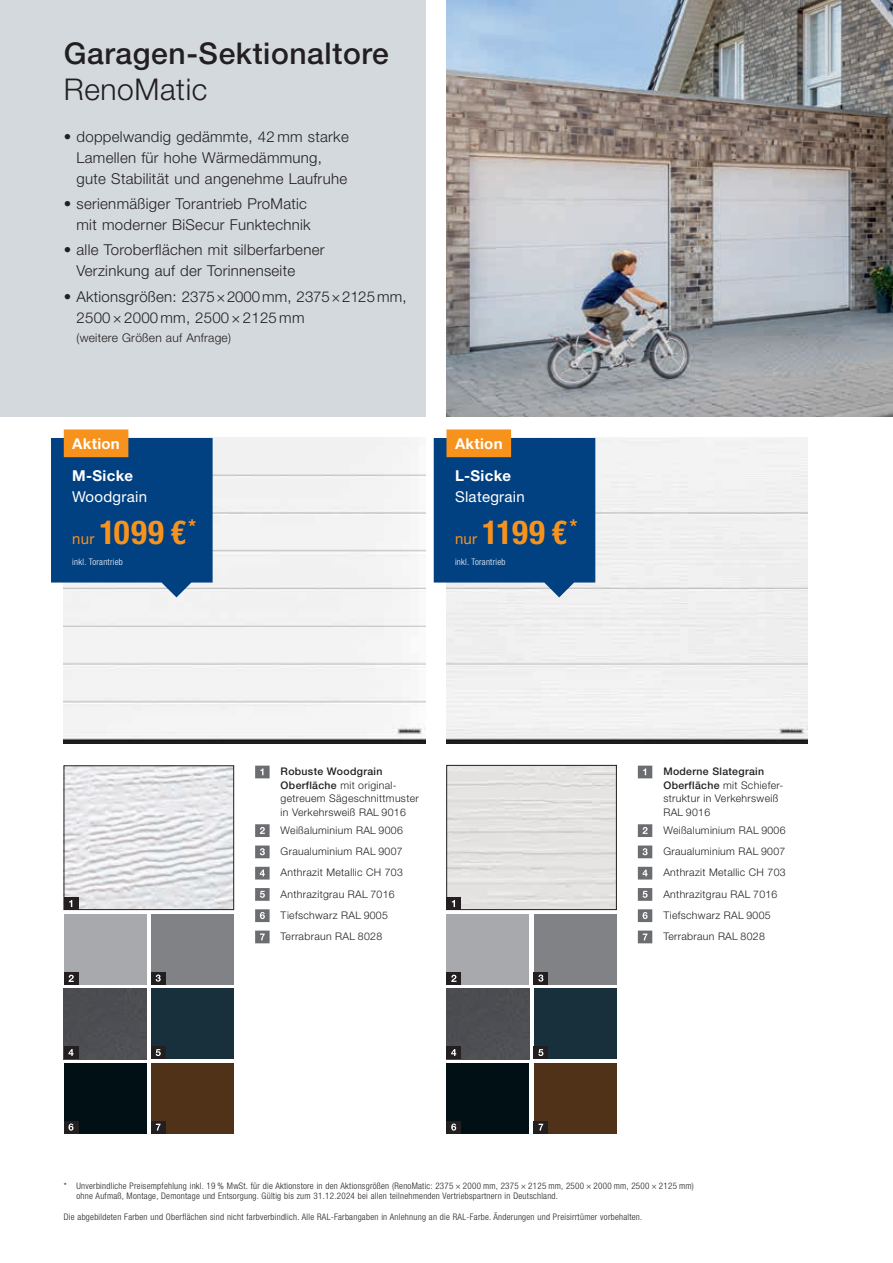
<style>
.page{position:relative;width:893px;height:1263px;background:#fff}
.page>*{position:absolute;margin:0;border:0;box-sizing:border-box;transform-origin:0 0}
.t1{font:700 condensed 33px "Hoermann Helvetica Neue";letter-spacing:.015em;color:#f7931d}
.t2{font:500 30px "Hoermann Helvetica Neue";letter-spacing:.02em;color:#231f20}
.t3{font:300 30px "Hoermann Helvetica Neue";letter-spacing:.02em;color:#231f20}
.t4{font:300 15px/21px "Hoermann Helvetica Neue";letter-spacing:.02em;color:#231f20}
.t5{font:700 15px "Hoermann Helvetica Neue";letter-spacing:.02em;color:#fff}
.t6{font:15px "Hoermann Helvetica Neue Rm";letter-spacing:.02em;color:#fff}
.t7{font:300 12px "Hoermann Helvetica Neue";letter-spacing:.02em;color:#231f20}
.t8{font:300 10.5px/21.3px "Hoermann Helvetica Neue";letter-spacing:.03em;color:#231f20}
.t9{font:300 condensed 9px/10.5px "Hoermann Helvetica Neue";letter-spacing:.03em;color:#231f20}
.t10{font:300 condensed 9px "Hoermann Helvetica Neue";letter-spacing:.03em;color:#fff}
.s1{font-family:"Hoermann Helvetica Neue Rm";font-weight:400;font-stretch:normal;font-size:15px}
.s2{font-weight:500}
</style>
<div class="page">
<div style="left:0;top:0;width:425px;height:417px;background:#d3d9dd"></div>
<div style="left:64px;top:914px;width:83px;height:71px;background:#a8a9ad"></div>
<div style="left:446px;top:914px;width:83px;height:71px;background:#a8a9ad"></div>
<img style="left:64px;top:438px;width:361px;height:305px">
<div style="left:446px;top:765px;width:171px;height:145px;border:1px solid #231f20"></div>
<div style="left:64px;top:989px;width:83px;height:70px;background:#4c4e52"></div>
<div style="left:446px;top:989px;width:83px;height:70px;background:#4c4e52"></div>
<div style="left:151px;top:914px;width:83px;height:71px;background:#808285"></div>
<div style="left:534px;top:914px;width:83px;height:71px;background:#808285"></div>
<div style="left:151px;top:989px;width:83px;height:70px;background:#17303b"></div>
<div style="left:534px;top:989px;width:83px;height:70px;background:#17303b"></div>
<div style="left:151px;top:1063px;width:83px;height:70px;background:#4f3217"></div>
<div style="left:534px;top:1063px;width:83px;height:70px;background:#4f3217"></div>
<div style="left:446px;top:438px;width:362px;height:305px;background:#f1f1f1"></div>
<img style="left:66px;top:767px;width:166px;height:141px">
<div style="left:64px;top:765px;width:170px;height:145px;border:1px solid #231f20"></div>
<div style="left:64px;top:1063px;width:83px;height:70px;background:#001015"></div>
<div style="left:446px;top:1063px;width:83px;height:70px;background:#001015"></div>
<img style="left:446px;top:0;width:447px;height:417px">
<div style="left:64px;top:897px;width:14px;height:13px;background:#231f20"></div>
<svg style="left:69px;top:900px;width:3px;height:7px"></svg>
<div style="left:446px;top:897px;width:15px;height:13px;background:#231f20"></div>
<svg style="left:452px;top:900px;width:3px;height:7px"></svg>
<div style="left:64px;top:972px;width:14px;height:13px;background:#231f20"></div>
<svg style="left:69px;top:975px;width:5px;height:7px"></svg>
<div style="left:446px;top:972px;width:15px;height:13px;background:#231f20"></div>
<svg style="left:451px;top:975px;width:5px;height:7px"></svg>
<div style="left:151px;top:972px;width:14px;height:13px;background:#231f20"></div>
<svg style="left:156px;top:974px;width:5px;height:8px"></svg>
<div style="left:534px;top:972px;width:14px;height:13px;background:#231f20"></div>
<svg style="left:538px;top:974px;width:5px;height:8px"></svg>
<div style="left:64px;top:1046px;width:14px;height:13px;background:#231f20"></div>
<svg style="left:68px;top:1049px;width:6px;height:7px"></svg>
<div style="left:446px;top:1046px;width:15px;height:13px;background:#231f20"></div>
<svg style="left:451px;top:1049px;width:5px;height:7px"></svg>
<div style="left:151px;top:1046px;width:14px;height:13px;background:#231f20"></div>
<svg style="left:156px;top:1049px;width:5px;height:7px"></svg>
<div style="left:534px;top:1046px;width:14px;height:13px;background:#231f20"></div>
<svg style="left:538px;top:1049px;width:5px;height:7px"></svg>
<div style="left:64px;top:1121px;width:14px;height:12px;background:#231f20"></div>
<svg style="left:69px;top:1123px;width:5px;height:8px"></svg>
<div style="left:446px;top:1121px;width:15px;height:12px;background:#231f20"></div>
<svg style="left:451px;top:1123px;width:5px;height:8px"></svg>
<div style="left:151px;top:1121px;width:14px;height:12px;background:#231f20"></div>
<svg style="left:156px;top:1124px;width:5px;height:6px"></svg>
<div style="left:534px;top:1121px;width:14px;height:12px;background:#231f20"></div>
<svg style="left:539px;top:1124px;width:4px;height:6px"></svg>
<svg style="left:255px;top:766px;width:15px;height:12px"></svg>
<svg style="left:255px;top:824px;width:15px;height:13px"></svg>
<svg style="left:255px;top:845px;width:15px;height:13px"></svg>
<svg style="left:255px;top:867px;width:15px;height:12px"></svg>
<svg style="left:255px;top:888px;width:15px;height:13px"></svg>
<svg style="left:255px;top:909px;width:15px;height:13px"></svg>
<svg style="left:255px;top:930px;width:15px;height:13px"></svg>
<svg style="left:638px;top:766px;width:14px;height:12px"></svg>
<svg style="left:638px;top:824px;width:14px;height:13px"></svg>
<svg style="left:638px;top:845px;width:14px;height:13px"></svg>
<svg style="left:638px;top:867px;width:14px;height:12px"></svg>
<svg style="left:638px;top:888px;width:14px;height:13px"></svg>
<svg style="left:638px;top:909px;width:14px;height:13px"></svg>
<svg style="left:638px;top:930px;width:14px;height:13px"></svg>
<svg style="left:51px;top:429px;width:162px;height:168px;background:#2b5987"></svg>
<svg style="left:434px;top:429px;width:161px;height:168px;background:#2b5986"></svg>
<h2 class="t2" style="left:64px;top:32px;width:326px">Garagen-Sektionaltore</h2>
<h2 class="t3" style="left:64px;top:68px;width:145px">RenoMatic</h2>
<h3 class="t4" style="left:77px;top:125px;width:274px;text-indent:-13px">• doppelwandig gedämmte, 42 mm starke<br>Lamellen für hohe Wärmedämmung, gute Stabilität und angenehme Laufruhe</h3>
<h3 class="t4" style="left:64px;top:192px;width:248px;text-align:right">• serienmäßiger Torantrieb ProMatic mit moderner BiSecur Funktechnik</h3>
<h3 class="t4" style="left:77px;top:239px;width:249px;text-indent:-13px">• alle Toroberflächen mit silberfarbener<br>Verzinkung auf der Torinnenseite</h3>
<h3 class="t4" style="left:77px;top:285px;width:332px;text-indent:-13px">• Aktionsgrößen: 2375×2000 mm, 2375×2125 mm,<br>2500 × 2000 mm, 2500 × 2125 mm</h3>
<h3 class="t7" style="left:77px;top:329px;width:156px">(weitere Größen auf Anfrage)</h3>
<h3 class="t5" style="left:72px;top:433px;width:49px">Aktion</h3>
<h3 class="t5" style="left:72px;top:465px;width:62px">M-Sicke</h3>
<h3 class="t6" style="left:72px;top:486px;width:76px">Woodgrain</h3>
<h1 class="t1" style="left:72px;top:509px;width:125px"><span class="s1">nur</span> 1099 €<sup>*</sup></h1>
<p class="t10" style="left:72px;top:555px;width:52px">inkl. Torantrieb</p>
<h3 class="t5" style="left:455px;top:433px;width:49px">Aktion</h3>
<h3 class="t5" style="left:455px;top:465px;width:58px">L-Sicke</h3>
<h3 class="t6" style="left:455px;top:486px;width:71px">Slategrain</h3>
<h1 class="t1" style="left:455px;top:509px;width:124px"><span class="s1">nur</span> 1199 €<sup>*</sup></h1>
<p class="t10" style="left:455px;top:555px;width:52px">inkl. Torantrieb</p>
<p class="t8" style="left:281px;top:764px;width:140px;line-height:13.5px"><span class="s2">Robuste Woodgrain<br>Oberfläche</span> mit original&shy;getreuem Sägeschnittmuster in Verkehrsweiß RAL 9016</p>
<p class="t8" style="left:281px;top:819px;width:124px">Weißaluminium RAL 9006<br>Graualuminium RAL 9007<br>Anthrazit Metallic CH 703<br>Anthrazitgrau RAL 7016<br>Tiefschwarz RAL 9005<br>Terrabraun RAL 8028</p>
<p class="t8" style="left:663px;top:764px;width:120px;line-height:13.5px"><span class="s2">Moderne Slategrain<br>Oberfläche</span> mit Schiefer&shy;struktur in Verkehrsweiß<br>RAL 9016</p>
<p class="t8" style="left:663px;top:819px;width:124px">Weißaluminium RAL 9006<br>Graualuminium RAL 9007<br>Anthrazit Metallic CH 703<br>Anthrazitgrau RAL 7016<br>Tiefschwarz RAL 9005<br>Terrabraun RAL 8028</p>
<p class="t9" style="left:77px;top:1180px;width:619px;text-indent:-13px">* Unverbindliche Preisempfehlung inkl. 19 % MwSt. für die Aktionstore in den Aktionsgrößen (RenoMatic: 2375 × 2000 mm, 2375 × 2125 mm, 2500 × 2000 mm, 2500 × 2125 mm) ohne Aufmaß, Montage, Demontage und Entsorgung. Gültig bis zum 31.12.2024 bei allen teilnehmenden Vertriebspartnern in Deutschland.</p>
<p class="t9" style="left:64px;top:1211px;width:580px">Die abgebildeten Farben und Oberflächen sind nicht farbverbindlich. Alle RAL-Farbangaben in Anlehnung an die RAL-Farbe. Änderungen und Preisirrtümer vorbehalten.</p>
</div>
